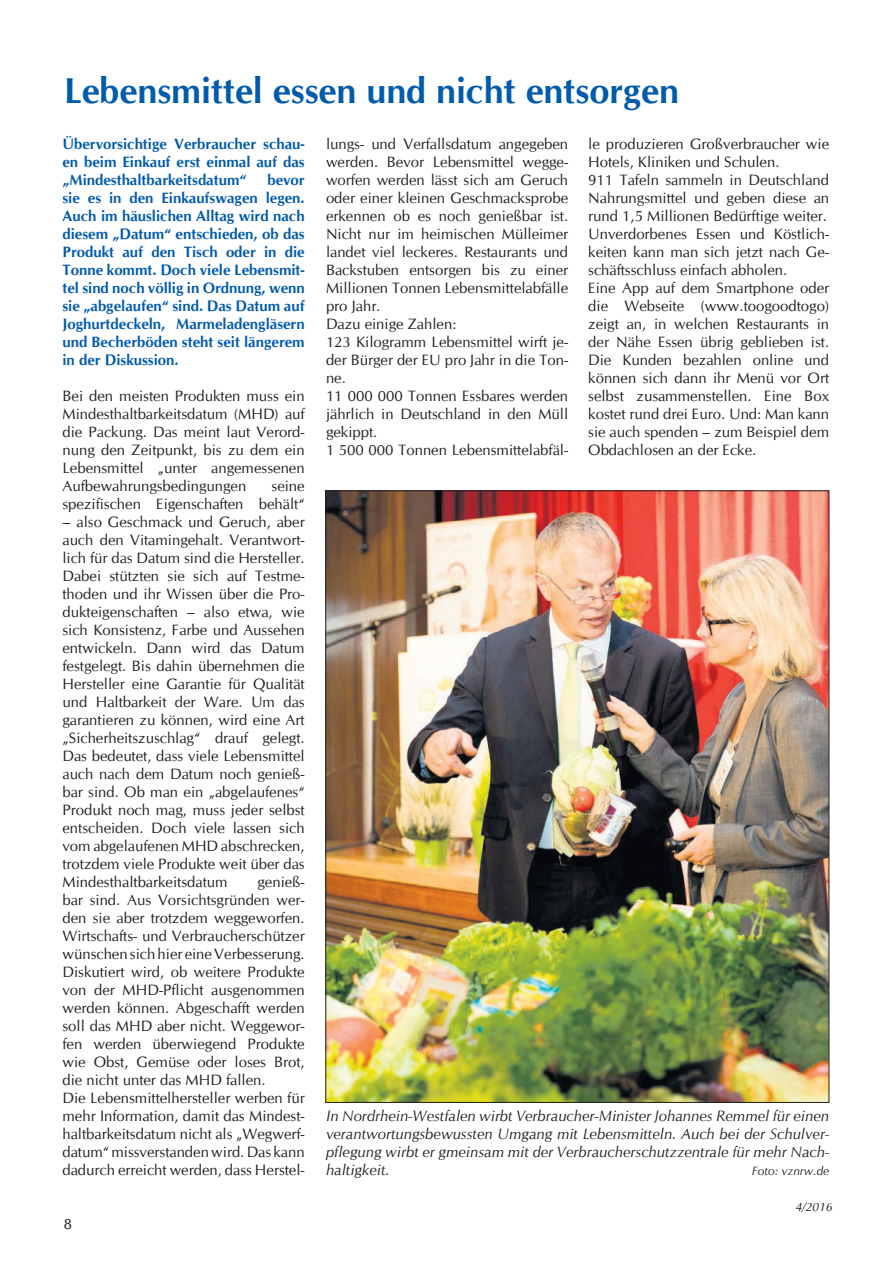
<style>
.page{position:relative;width:893px;height:1263px;background:#fff}
.page>*{position:absolute;margin:0;border:0;box-sizing:border-box;transform-origin:0 0}
.Titel_20{font:700 36px "CG Omega";color:#015bab}
.Grundtext{font:15px/18px "CG Omega";color:#231f20;text-align:justify}
.Grundtext_fett{font:700 15px/18px "CG Omega";color:#015bab;text-align:justify}
.Buzz{font:italic 15px/18px "CG Omega";color:#231f20;text-align:justify}
.Buzz-2{font:italic 12px "CG Omega";color:#231f20}
.t1{font:italic 12px "Ottawa";color:#231f20}
</style>
<div class="page">
<img style="left:328px;top:493px;width:499px;height:608px">
<p class="Titel_20" style="left:64px;top:68px;width:617px">Lebensmittel essen und nicht entsorgen</p>
<p class="Grundtext" style="left:588px;top:135px;width:242px">le produzieren Großverbraucher wie<br>Hotels, Kliniken und Schulen.</p>
<p class="Grundtext" style="left:588px;top:171px;width:242px">911 Tafeln sammeln in Deutschland Nahrungsmittel und geben diese an rund 1,5 Millionen Bedürftige weiter.</p>
<p class="Grundtext" style="left:588px;top:225px;width:242px">Unverdorbenes Essen und Köstlich&shy;keiten kann man sich jetzt nach Ge&shy;schäftsschluss einfach abholen.</p>
<p class="Grundtext" style="left:588px;top:279px;width:242px">Eine App auf dem Smartphone oder die Webseite (www.toogoodtogo) zeigt an, in welchen Restaurants in der Nähe Essen übrig geblieben ist.<br>Die Kunden bezahlen online und können sich dann ihr Menü vor Ort selbst zusammenstellen. Eine Box kostet rund drei Euro. Und: Man kann sie auch spenden – zum Beispiel dem Obdachlosen an der Ecke.</p>
<p class="Grundtext_fett" style="left:63px;top:134px;width:244px">Übervorsichtige Verbraucher schau&shy;en beim Einkauf erst einmal auf das „Mindesthaltbarkeitsdatum“</p>
<p class="Grundtext" style="left:326px;top:135px;width:244px">lungs- und Verfallsdatum angegeben werden. Bevor Lebensmittel wegge&shy;worfen werden lässt sich am Geruch oder einer kleinen Geschmacksprobe erkennen ob es noch genießbar ist.<br>Nicht nur im heimischen Mülleimer landet viel leckeres. Restaurants und Backstuben entsorgen bis zu einer Millionen Tonnen Lebensmittelabfälle pro Jahr.</p>
<p class="Grundtext" style="left:326px;top:315px;width:132px">Dazu einige Zahlen:</p>
<p class="Grundtext" style="left:326px;top:333px;width:244px">123 Kilogramm Lebensmittel wirft je&shy;der Bürger der EU pro Jahr in die Ton&shy;ne.</p>
<p class="Grundtext" style="left:326px;top:387px;width:244px">11 000 000 Tonnen Essbares werden jährlich in Deutschland in den Müll gekippt.</p>
<p class="Grundtext" style="left:326px;top:441px;width:244px">1 500 000 Tonnen Lebensmittelabfäl-</p>
<p class="Grundtext_fett" style="left:63px;top:170px;width:244px;text-indent:205px">bevor sie es in den Einkaufswagen legen.<br>Auch im häuslichen Alltag wird nach diesem „Datum“ entschieden, ob das Produkt auf den Tisch oder in die Tonne kommt. Doch viele Lebensmit&shy;tel sind noch völlig in Ordnung, wenn sie „abgelaufen“ sind. Das Datum auf Joghurtdeckeln, Marmeladengläsern und Becherböden steht seit längerem in der Diskussion.</p>
<p class="Grundtext" style="left:63px;top:387px;width:244px">Bei den meisten Produkten muss ein Mindesthaltbarkeitsdatum (MHD) auf die Packung. Das meint laut Verord&shy;nung den Zeitpunkt, bis zu dem ein Lebensmittel „unter angemessenen Aufbewahrungsbedingungen</p>
<p class="Grundtext" style="left:63px;top:477px;width:244px;text-align:right">seine<br>spezifischen Eigenschaften behält“</p>
<p class="Grundtext" style="left:63px;top:513px;width:244px">– also Geschmack und Geruch, aber auch den Vitamingehalt. Verantwort&shy;lich für das Datum sind die Hersteller.<br>Dabei stützten sie sich auf Testme&shy;thoden und ihr Wissen über die Pro&shy;dukteigenschaften – also etwa, wie sich Konsistenz, Farbe und Aussehen entwickeln. Dann wird das Datum festgelegt. Bis dahin übernehmen die Hersteller eine Garantie für Qualität und Haltbarkeit der Ware. Um das garantieren zu können, wird eine Art „Sicherheitszuschlag“ drauf gelegt.<br>Das bedeutet, dass viele Lebensmittel auch nach dem Datum noch genieß&shy;bar sind. Ob man ein „abgelaufenes“ Produkt noch mag, muss jeder selbst entscheiden. Doch viele lassen sich vom abgelaufenen MHD abschrecken, trotzdem viele Produkte weit über das Mindesthaltbarkeitsdatum</p>
<p class="Grundtext" style="left:63px;top:873px;width:244px;text-indent:195px">genieß&shy;bar sind. Aus Vorsichtsgründen wer&shy;den sie aber trotzdem weggeworfen.<br>Wirtschafts- und Verbraucherschützer wünschen sich hier eine Verbesserung.<br>Diskutiert wird, ob weitere Produkte von der MHD-Pflicht ausgenommen werden können. Abgeschafft werden soll das MHD aber nicht. Weggewor&shy;fen werden überwiegend Produkte wie Obst, Gemüse oder loses Brot, die nicht unter das MHD fallen.</p>
<p class="Grundtext" style="left:63px;top:1089px;width:244px">Die Lebensmittelhersteller werben für mehr Information, damit das Mindest&shy;haltbarkeitsdatum nicht als „Wegwerf&shy;datum“ missverstanden wird. Das kann dadurch erreicht werden, dass Herstel-</p>
<p class="Buzz" style="left:326px;top:1107px;width:505px">In Nordrhein-Westfalen wirbt Verbraucher-Minister Johannes Remmel für einen verantwortungsbewussten Umgang mit Lebensmitteln. Auch bei der Schulver&shy;pflegung wirbt er gmeinsam mit der Verbraucherschutzzentrale für mehr Nach&shy;haltigkeit.</p>
<p class="Buzz-2" style="left:752px;top:1163px;width:79px">Foto: vznrw.de</p>
<p class="Grundtext" style="left:64px;top:1215px;width:10px">8</p>
<p class="t1" style="left:795px;top:1199px;width:38px">4/2016</p>
</div>
